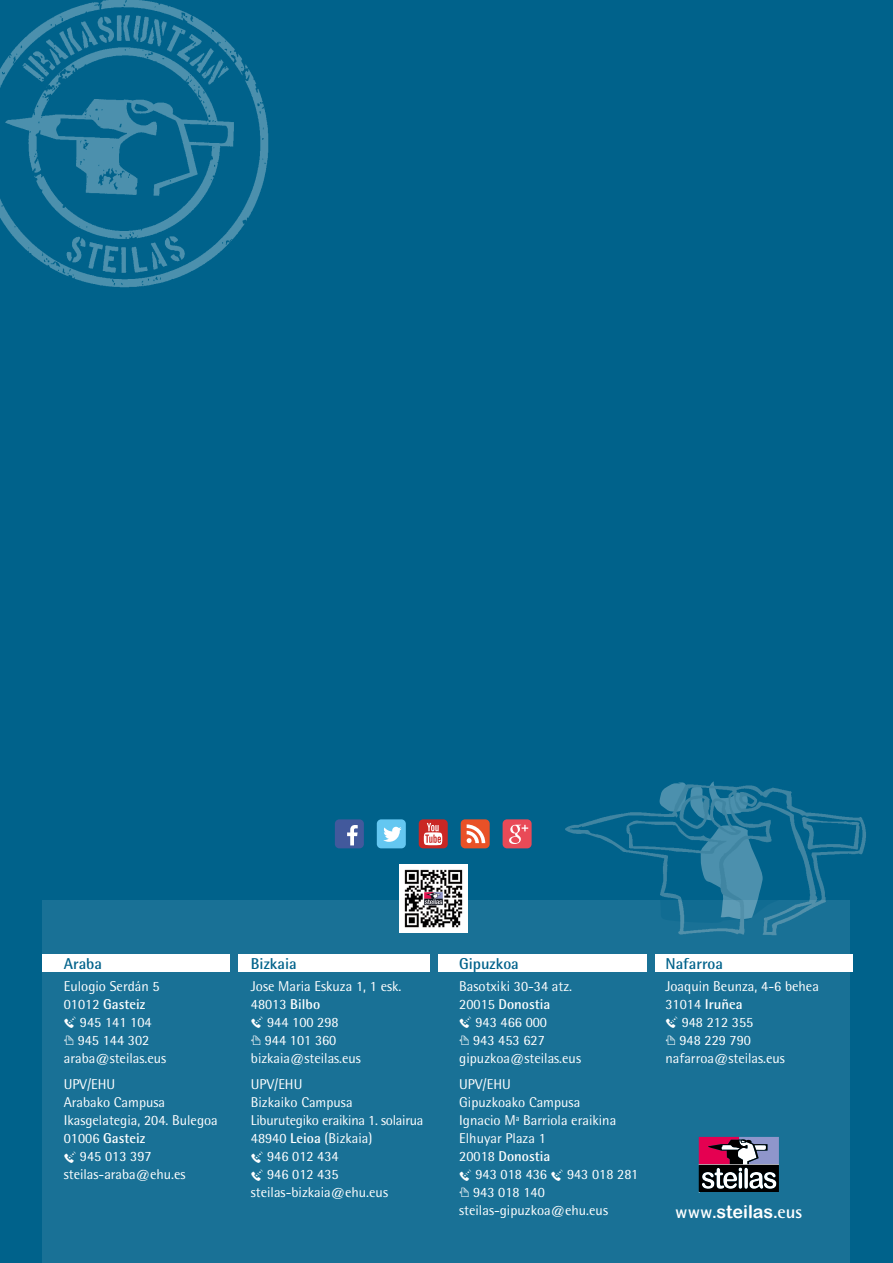
<style>
.page{position:relative;width:893px;height:1263px;background:#00628b}
.page>*{position:absolute;margin:0;border:0;box-sizing:border-box;transform-origin:0 0}
.t1{font:700 18px "Rotis Semi Sans";color:#fff}
.t2{font:700 15.75px "Rotis Semi Sans";color:#00628b}
.t3{font:14.25px/18px "Rotis Semi Sans";color:#fff}
.t4{font:700 14.25px "Rotis Semi Sans";color:#fff}
.t5{font:14.25px "Rotis Semi Sans";letter-spacing:-.02em;color:#fff}
.s1{font-weight:700}
.s2{font-weight:400}
.s3{font-family:"Arial Rounded MT Bold";font-weight:400}
</style>
<div class="page">
<div style="left:43px;top:900px;width:807px;height:363px;background:#197196"></div>
<img style="left:0;top:0;width:269px;height:288px">
<img style="left:399px;top:864px;width:68px;height:68px">
<div style="left:419px;top:819px;width:29px;height:29px;background:#ca2724;border-radius:4px"></div>
<svg style="left:424px;top:823px;width:18px;height:22px"></svg>
<div style="left:335px;top:819px;width:29px;height:29px;background:#42599c;border-radius:4px"></div>
<svg style="left:347px;top:825px;width:11px;height:20px"></svg>
<div style="left:503px;top:819px;width:29px;height:29px;background:#e94a57;border-radius:4px"></div>
<svg style="left:509px;top:825px;width:19px;height:19px"></svg>
<div style="left:461px;top:819px;width:29px;height:29px;background:#e95127;border-radius:4px"></div>
<svg style="left:467px;top:824px;width:18px;height:19px"></svg>
<div style="left:377px;top:819px;width:29px;height:29px;background:#64c7f1;border-radius:4px"></div>
<svg style="left:383px;top:827px;width:19px;height:15px"></svg>
<svg style="left:699px;top:1137px;width:80px;height:55px;background:#78566c"></svg>
<img style="left:565px;top:781px;width:301px;height:155px">
<div style="left:43px;top:955px;width:187px;height:17px;background:#fff"></div>
<div style="left:238px;top:955px;width:191px;height:17px;background:#fff"></div>
<div style="left:438px;top:955px;width:208px;height:17px;background:#fff"></div>
<div style="left:655px;top:955px;width:198px;height:17px;background:#fff"></div>
<p class="t2" style="left:64px;top:954px;width:40px">Araba</p>
<p class="t3" style="left:64px;top:977px;width:97px">Eulogio Serdán 5<br>01012 <span class="s1">Gasteiz</span></p>
<p class="t3" style="left:64px;top:1013px;width:104px;text-align:center">945 141 104<br>945 144 302 araba@steilas.eus</p>
<p class="t3" style="left:64px;top:1075px;width:53px">UPV/EHU</p>
<p class="t3" style="left:64px;top:1093px;width:103px">Arabako Campusa</p>
<p class="t3" style="left:64px;top:1111px;width:156px">Ikasgelategia, 204. Bulegoa</p>
<p class="t4" style="left:64px;top:1130px;width:83px"><span class="s2">01006</span> Gasteiz</p>
<p class="t3" style="left:80px;top:1147px;width:73px">945 013 397</p>
<p class="t3" style="left:64px;top:1165px;width:123px">steilas-araba@ehu.es</p>
<p class="t2" style="left:251px;top:954px;width:47px">Bizkaia</p>
<p class="t3" style="left:251px;top:977px;width:152px">Jose Maria Eskuza 1, 1 esk.</p>
<p class="t3" style="left:251px;top:995px;width:71px">48013 <span class="s1">Bilbo</span></p>
<p class="t3" style="left:267px;top:1013px;width:73px">944 100 298</p>
<p class="t3" style="left:265px;top:1031px;width:73px">944 101 360</p>
<p class="t3" style="left:251px;top:1049px;width:112px">bizkaia@steilas.eus</p>
<p class="t3" style="left:251px;top:1075px;width:53px">UPV/EHU</p>
<p class="t3" style="left:251px;top:1093px;width:103px">Bizkaiko Campusa</p>
<p class="t5" style="left:251px;top:1112px;width:174px">Liburutegiko eraikina 1. solairua</p>
<p class="t3" style="left:251px;top:1129px;width:123px">48940 <span class="s1">Leioa</span> (Bizkaia)</p>
<p class="t3" style="left:267px;top:1147px;width:73px">946 012 434</p>
<p class="t3" style="left:267px;top:1165px;width:73px">946 012 435</p>
<p class="t3" style="left:251px;top:1183px;width:139px">steilas-bizkaia@ehu.eus</p>
<p class="t2" style="left:459px;top:954px;width:61px">Gipuzkoa</p>
<p class="t3" style="left:459px;top:977px;width:114px">Basotxiki 30-34 atz.</p>
<p class="t4" style="left:459px;top:995px;width:93px"><span class="s2">20015</span> Donostia</p>
<p class="t3" style="left:475px;top:1013px;width:73px">943 466 000</p>
<p class="t3" style="left:473px;top:1031px;width:73px">943 453 627</p>
<p class="t3" style="left:459px;top:1049px;width:123px">gipuzkoa@steilas.eus</p>
<p class="t3" style="left:459px;top:1075px;width:53px">UPV/EHU</p>
<p class="t3" style="left:459px;top:1093px;width:122px">Gipuzkoako Campusa</p>
<p class="t3" style="left:459px;top:1111px;width:159px">Ignacio Mª Barriola eraikina</p>
<p class="t3" style="left:459px;top:1129px;width:88px">Elhuyar Plaza 1</p>
<p class="t4" style="left:459px;top:1148px;width:93px"><span class="s2">20018</span> Donostia</p>
<p class="t3" style="left:475px;top:1165px;width:73px">943 018 436</p>
<p class="t3" style="left:567px;top:1165px;width:73px">943 018 281</p>
<p class="t3" style="left:459px;top:1183px;width:150px;text-indent:14px">943 018 140 steilas-gipuzkoa@ehu.eus</p>
<p class="t2" style="left:665px;top:954px;width:59px">Nafarroa</p>
<p class="t3" style="left:665px;top:977px;width:155px">Joaquin Beunza, 4-6 behea</p>
<p class="t4" style="left:665px;top:995px;width:79px"><span class="s2">31014</span> Iruñea</p>
<p class="t3" style="left:682px;top:1013px;width:73px">948 212 355</p>
<p class="t3" style="left:679px;top:1031px;width:73px">948 229 790</p>
<p class="t3" style="left:665px;top:1049px;width:121px">nafarroa@steilas.eus</p>
<p class="t1" style="left:675px;top:1201px;width:129px">www.<span class="s3">steilas</span>.eus</p>
</div>
